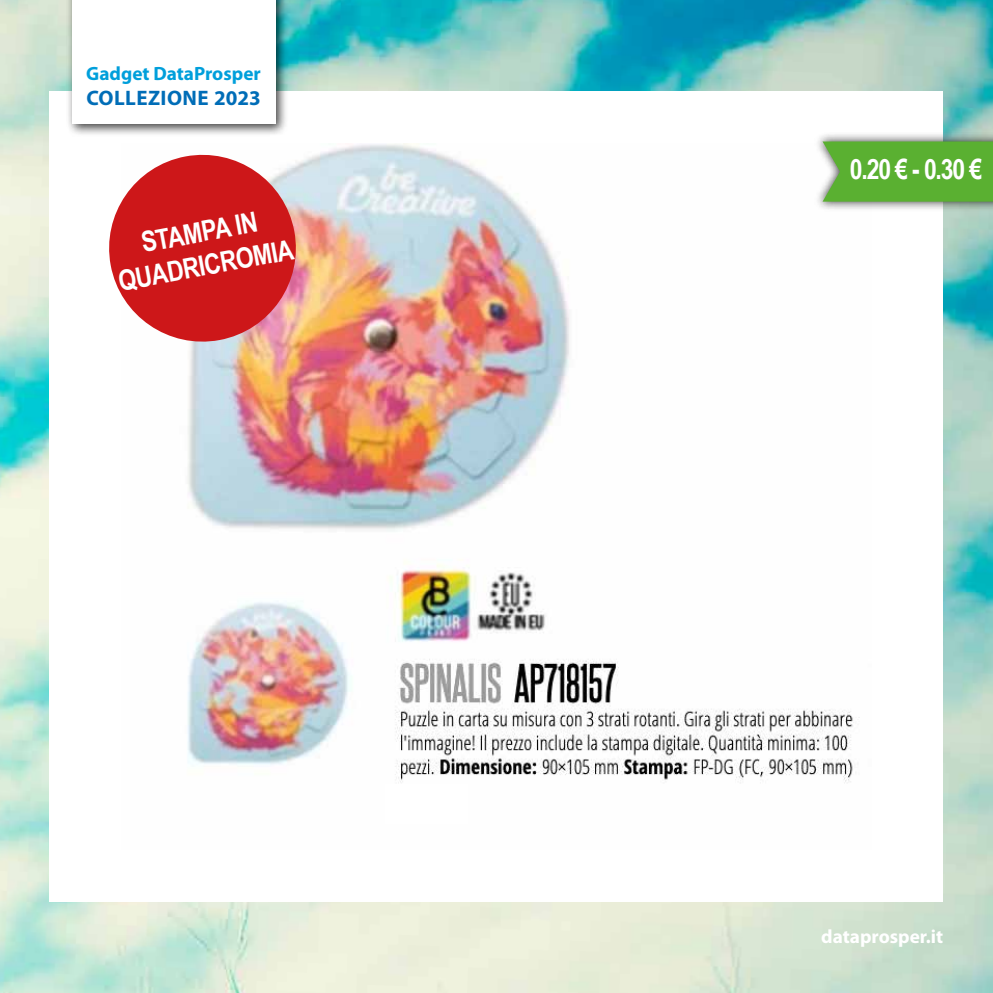
<style>
.page{position:relative;width:993px;height:993px;background:#fff}
.page>*{position:absolute;margin:0;border:0;box-sizing:border-box;transform-origin:0 0}
.t1{font:700 28px/33.6px "Arial Narrow";color:#fff;text-align:center}
.t2{font:700 21px "Myriad Pro";letter-spacing:.02em;color:#006db7}
.t3{font:700 19.25px "Myriad Pro";color:#009fdb}
.t4{font:700 19.25px "Myriad Pro";color:#fff}
</style>
<div class="page">
<img style="left:0;top:0;width:992px;height:992px">
<div style="left:50px;top:91px;width:893px;height:810px;background:#fff"></div>
<div style="left:66px;top:0;width:222px;height:137px;background:#000;opacity:.75"></div>
<div style="left:72px;top:0;width:203px;height:124px;background:#fff"></div>
<img style="left:187px;top:144px;width:673px;height:639px">
<div style="left:813px;top:132px;width:179px;height:79px;background:#000;opacity:.75"></div>
<svg style="left:822px;top:141px;width:170px;height:60px;background:#61b23b"></svg>
<svg style="left:109px;top:147px;width:194px;height:202px;fill:#cd1719"></svg>
<p class="t3" style="left:86px;top:61px;width:176px">Gadget DataProsper</p>
<p class="t2" style="left:86px;top:84px;width:176px">COLLEZIONE 2023</p>
<p class="t1" style="left:109px;top:231px;width:179px;rotate:-11deg">STAMPA IN<br>QUADRICROMIA</p>
<p class="t1" style="left:849px;top:151px;width:134px">0.20 € - 0.30 €</p>
<p class="t4" style="left:821px;top:923px;width:123px">dataprosper.it</p>
</div>
